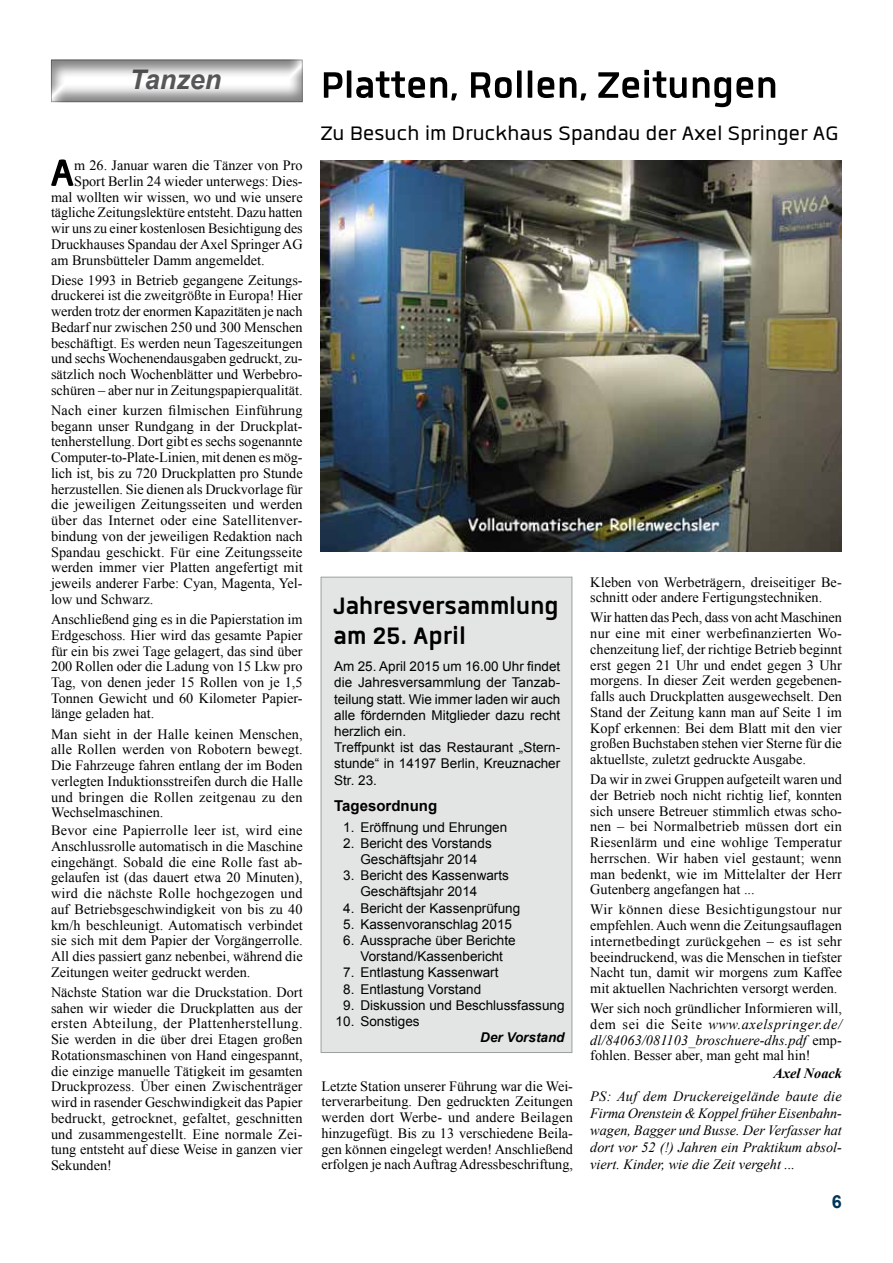
<style>
.page{position:relative;width:893px;height:1263px;background:#fff}
.page>*{position:absolute;margin:0;border:0;box-sizing:border-box;transform-origin:0 0}
.t1{font:700 52.95px "Quan";color:#000}
.t2{font:700 51px "Quan";color:#000}
.t3{font:700 33px/29.7px "Quan";letter-spacing:-.005em;color:#000}
.t4{font:27px "Quan";letter-spacing:.01em;color:#000}
.t5{font:italic 700 27px "Arial";color:#58585a}
.t6{font:700 18px "Arial";color:#00365b}
.t7{font:700 15px "Arial";color:#000}
.t8{font:14.25px/15.8px "Times New Roman";color:#000;text-align:justify}
.t9{font:italic 14.25px/17.1px "Times New Roman";color:#000;text-align:justify}
.t10{font:italic 700 14.25px "Times New Roman";color:#000}
.t11{font:13.5px/16.2px "Arial";color:#000}
.t12{font:italic 700 13.5px "Arial";color:#000}
.s1{font-style:italic}
</style>
<div class="page">
<div style="left:321px;top:577px;width:251px;height:476px;background:#e3e4e4;border:1px solid #9c9e9f"></div>
<img style="left:321px;top:160px;width:521px;height:391px">
<div style="left:51px;top:57px;width:253px;height:47px;background:#000;opacity:.5"></div>
<h3 class="t5" style="left:129px;top:62px;width:94px">Tanzen</h3>
<h1 class="t1" style="left:50px;top:147px;width:25px">A</h1>
<p class="t8" style="left:74px;top:157px;width:230px">m 26. Januar waren die Tänzer von Pro</p>
<p class="t8" style="left:74px;top:173px;width:230px">Sport Berlin 24 wieder unterwegs: Dies-</p>
<p class="t8" style="left:51px;top:189px;width:253px">mal wollten wir wissen, wo und wie unsere</p>
<p class="t8" style="left:51px;top:205px;width:253px">tägliche Zeitungslektüre entsteht. Dazu hatten</p>
<p class="t8" style="left:51px;top:220px;width:253px">wir uns zu einer kostenlosen Besichtigung des</p>
<p class="t8" style="left:51px;top:236px;width:253px">Druckhauses Spandau der Axel Springer AG</p>
<p class="t8" style="left:51px;top:252px;width:215px">am Brunsbütteler Damm angemeldet.</p>
<p class="t8" style="left:51px;top:272px;width:253px">Diese 1993 in Betrieb gegangene Zeitungs&shy;druckerei ist die zweitgrößte in Europa! Hier werden trotz der enormen Kapazitäten je nach Bedarf nur zwischen 250 und 300 Menschen beschäftigt. Es werden neun Tageszeitungen und sechs Wochenendausgaben gedruckt, zu&shy;sätzlich noch Wochenblätter und Werbebro&shy;schüren – aber nur in Zeitungspapierqualität.</p>
<p class="t8" style="left:51px;top:402px;width:253px">Nach einer kurzen filmischen Einführung begann unser Rundgang in der Druckplat&shy;tenherstellung. Dort gibt es sechs sogenannte Computer-to-Plate-Linien, mit denen es mög&shy;lich ist, bis zu 720 Druckplatten pro Stunde herzustellen. Sie dienen als Druckvorlage für die jeweiligen Zeitungsseiten und werden über das Internet oder eine Satellitenver&shy;bindung von der jeweiligen Redaktion nach Spandau geschickt. Für eine Zeitungsseite werden immer vier Platten angefertigt mit jeweils anderer Farbe: Cyan, Magenta, Yel&shy;low und Schwarz.</p>
<p class="t8" style="left:51px;top:611px;width:253px">Anschließend ging es in die Papierstation im Erdgeschoss. Hier wird das gesamte Papier für ein bis zwei Tage gelagert, das sind über 200 Rollen oder die Ladung von 15 Lkw pro Tag, von denen jeder 15 Rollen von je 1,5<br>Tonnen Gewicht und 60 Kilometer Papier&shy;länge geladen hat.</p>
<p class="t8" style="left:51px;top:726px;width:253px">Man sieht in der Halle keinen Menschen, alle Rollen werden von Robotern bewegt.<br>Die Fahrzeuge fahren entlang der im Boden verlegten Induktionsstreifen durch die Halle und bringen die Rollen zeitgenau zu den Wechselmaschinen.</p>
<p class="t8" style="left:51px;top:822px;width:253px">Bevor eine Papierrolle leer ist, wird eine Anschlussrolle automatisch in die Maschine eingehängt. Sobald die eine Rolle fast ab&shy;gelaufen ist (das dauert etwa 20 Minuten), wird die nächste Rolle hochgezogen und auf Betriebsgeschwindigkeit von bis zu 40 km/h beschleunigt. Automatisch verbindet sie sich mit dem Papier der Vorgängerrolle.<br>All dies passiert ganz nebenbei, während die Zeitungen weiter gedruckt werden.</p>
<p class="t8" style="left:51px;top:984px;width:253px">Nächste Station war die Druckstation. Dort sahen wir wieder die Druckplatten aus der ersten Abteilung, der Plattenherstellung.<br>Sie werden in die über drei Etagen großen Rotationsmaschinen von Hand eingespannt, die einzige manuelle Tätigkeit im gesamten Druckprozess. Über einen Zwischenträger wird in rasender Geschwindigkeit das Papier bedruckt, getrocknet, gefaltet, geschnitten und zusammengestellt. Eine normale Zei&shy;tung entsteht auf diese Weise in ganzen vier Sekunden!</p>
<h2 class="t2" style="left:321px;top:60px;width:459px">Platten, Rollen, Zeitungen</h2>
<h3 class="t4" style="left:321px;top:121px;width:519px">Zu Besuch im Druckhaus Spandau der Axel Springer AG</h3>
<h3 class="t3" style="left:333px;top:591px;width:227px">Jahresversammlung am 25. April</h3>
<p class="t11" style="left:334px;top:658px;width:228px">Am 25. April 2015 um 16.00 Uhr findet die Jahresversammlung der Tanzab&shy;teilung statt. Wie immer laden wir auch alle fördernden Mitglieder dazu recht herzlich ein.<br>Treffpunkt ist das Restaurant „Stern&shy;stunde“ in 14197 Berlin, Kreuznacher<br>Str. 23.</p>
<p class="t7" style="left:334px;top:796px;width:105px">Tagesordnung</p>
<p class="t11" style="left:343px;top:819px;width:166px">1. Eröffnung und Ehrungen</p>
<p class="t11" style="left:343px;top:835px;width:150px;text-align:center">2. Bericht des Vorstands<br>Geschäftsjahr 2014</p>
<p class="t11" style="left:360px;top:867px;width:150px;text-indent:-17px">3. Bericht des Kassenwarts<br>Geschäftsjahr 2014</p>
<p class="t11" style="left:343px;top:900px;width:179px">4. Bericht der Kassenprüfung</p>
<p class="t11" style="left:343px;top:916px;width:170px">5. Kassenvoranschlag 2015</p>
<p class="t11" style="left:343px;top:932px;width:174px;text-align:center">6. Aussprache über Berichte<br>Vorstand/Kassenbericht</p>
<p class="t11" style="left:343px;top:964px;width:157px">7. Entlastung Kassenwart</p>
<p class="t11" style="left:343px;top:981px;width:140px">8. Entlastung Vorstand</p>
<p class="t11" style="left:343px;top:997px;width:223px">9. Diskussion und Beschlussfassung</p>
<p class="t11" style="left:336px;top:1013px;width:86px">10. Sonstiges</p>
<p class="t12" style="left:480px;top:1028px;width:86px">Der Vorstand</p>
<p class="t8" style="left:321px;top:1078px;width:253px">Letzte Station unserer Führung war die Wei&shy;terverarbeitung. Den gedruckten Zeitungen werden dort Werbe- und andere Beilagen hinzugefügt. Bis zu 13 verschiedene Beila&shy;gen können eingelegt werden! Anschließend erfolgen je nach Auftrag Adressbeschriftung,</p>
<p class="t8" style="left:590px;top:574px;width:253px">Kleben von Werbeträgern, dreiseitiger Be&shy;schnitt oder andere Fertigungstechniken.</p>
<p class="t8" style="left:590px;top:609px;width:253px">Wir hatten das Pech, dass von acht Maschinen nur eine mit einer werbefinanzierten Wo&shy;chenzeitung lief, der richtige Betrieb beginnt erst gegen 21 Uhr und endet gegen 3 Uhr morgens. In dieser Zeit werden gegebenen&shy;falls auch Druckplatten ausgewechselt. Den Stand der Zeitung kann man auf Seite 1 im Kopf erkennen: Bei dem Blatt mit den vier großen Buchstaben stehen vier Sterne für die aktuellste, zuletzt gedruckte Ausgabe.</p>
<p class="t8" style="left:590px;top:771px;width:253px">Da wir in zwei Gruppen aufgeteilt waren und der Betrieb noch nicht richtig lief, konnten sich unsere Betreuer stimmlich etwas scho&shy;nen – bei Normalbetrieb müssen dort ein Riesenlärm und eine wohlige Temperatur herrschen. Wir haben viel gestaunt; wenn man bedenkt, wie im Mittelalter der Herr Gutenberg angefangen hat ...</p>
<p class="t8" style="left:590px;top:901px;width:253px">Wir können diese Besichtigungstour nur empfehlen. Auch wenn die Zeitungsauflagen internetbedingt zurückgehen – es ist sehr beeindruckend, was die Menschen in tiefster Nacht tun, damit wir morgens zum Kaffee mit aktuellen Nachrichten versorgt werden.</p>
<p class="t8" style="left:590px;top:1000px;width:253px">Wer sich noch gründlicher Informieren will, dem sei die Seite <span class="s1">www.axelspringer.de/ dl/84063/081103_broschuere-dhs.pdf</span> emp&shy;fohlen. Besser aber, man geht mal hin!</p>
<p class="t10" style="left:773px;top:1063px;width:70px">Axel Noack</p>
<p class="t9" style="left:590px;top:1087px;width:253px">PS: Auf dem Druckereigelände baute die Firma Orenstein &amp; Koppel früher Eisenbahn&shy;wagen, Bagger und Busse. Der Verfasser hat dort vor 52 (!) Jahren ein Praktikum absol&shy;viert. Kinder, wie die Zeit vergeht ...</p>
<p class="t6" style="left:832px;top:1190px;width:12px">6</p>
</div>
